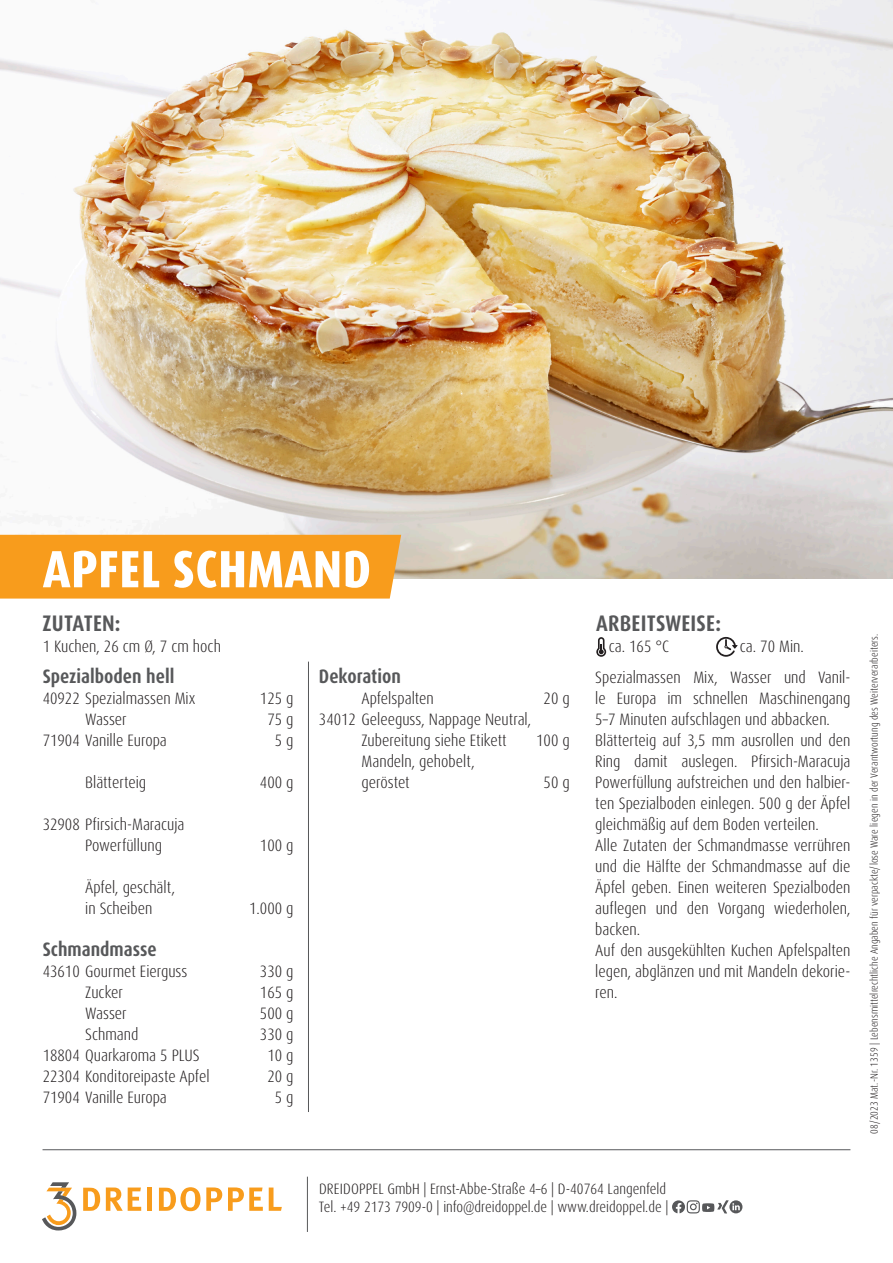
<style>
.page{position:relative;width:893px;height:1263px;background:#fff}
.page>*{position:absolute;margin:0;border:0;box-sizing:border-box;transform-origin:0 0}
.t1{font:800 condensed 52.5px "Dax Pro";letter-spacing:.01em;color:#fff}
.t2{font:700 condensed 22.5px "Dax Pro";letter-spacing:.01em;color:#57585a}
.t3{font:700 condensed 19.5px "Dax Pro";color:#57585a}
.t4{font:300 condensed 16.5px/21px "Dax Pro";color:#231f20}
.t5{font:300 condensed 15px/18px "Dax Pro";color:#231f20}
.t6{font:300 condensed 10.5px "Dax Pro";color:#231f20}
</style>
<div class="page">
<svg style="left:672px;top:1200px;width:70px;height:13px"></svg>
<svg style="left:83px;top:1188px;width:17px;height:23px"></svg>
<svg style="left:106px;top:1187px;width:35px;height:24px"></svg>
<div style="left:147px;top:1187px;width:5px;height:24px;background:#f89c1c"></div>
<svg style="left:159px;top:1187px;width:63px;height:24px"></svg>
<svg style="left:228px;top:1187px;width:35px;height:24px"></svg>
<svg style="left:269px;top:1187px;width:13px;height:24px"></svg>
<svg style="left:42px;top:1182px;width:34px;height:48px"></svg>
<hr style="left:307px;top:1177px;width:1px;height:55px;background:#57585a">
<hr style="left:43px;top:1149px;width:807px;height:1px;background:#57585a">
<img style="left:0;top:0;width:893px;height:579px">
<div style="left:0;top:535px;width:401px;height:64px;background:#f89c1c"></div>
<hr style="left:308px;top:662px;width:1px;height:450px;background:#57585a">
<svg style="left:716px;top:637px;width:21px;height:20px"></svg>
<svg style="left:596px;top:637px;width:10px;height:20px"></svg>
<h1 class="t1" style="left:43px;top:535px;width:330px">APFEL SCHMAND</h1>
<h2 class="t2" style="left:43px;top:608px;width:79px">ZUTATEN:</h2>
<p class="t4" style="left:43px;top:635px;width:180px">1 Kuchen, 26 cm Ø, 7 cm hoch</p>
<p class="t3" style="left:43px;top:664px;width:133px">Spezialboden hell</p>
<p class="t4" style="left:43px;top:688px;width:154px">40922 Spezialmassen Mix</p>
<p class="t4" style="left:260px;top:688px;width:35px">125 g</p>
<p class="t4" style="left:85px;top:709px;width:43px">Wasser</p>
<p class="t4" style="left:267px;top:709px;width:28px">75 g</p>
<p class="t4" style="left:43px;top:730px;width:126px">71904 Vanille Europa</p>
<p class="t4" style="left:275px;top:730px;width:20px">5 g</p>
<p class="t4" style="left:85px;top:772px;width:63px">Blätterteig</p>
<p class="t4" style="left:260px;top:772px;width:35px">400 g</p>
<p class="t4" style="left:85px;top:814px;width:101px;text-indent:-43px">32908 Pfirsich-Maracuja<br>Powerfüllung</p>
<p class="t4" style="left:260px;top:835px;width:35px">100 g</p>
<p class="t4" style="left:85px;top:877px;width:92px">Äpfel, geschält, in Scheiben</p>
<p class="t4" style="left:249px;top:898px;width:46px">1.000 g</p>
<p class="t3" style="left:43px;top:937px;width:116px">Schmandmasse</p>
<p class="t4" style="left:43px;top:961px;width:146px">43610 Gourmet Eierguss</p>
<p class="t4" style="left:260px;top:961px;width:35px">330 g</p>
<p class="t4" style="left:85px;top:982px;width:39px">Zucker</p>
<p class="t4" style="left:260px;top:982px;width:35px">165 g</p>
<p class="t4" style="left:85px;top:1003px;width:43px">Wasser</p>
<p class="t4" style="left:260px;top:1003px;width:35px">500 g</p>
<p class="t4" style="left:85px;top:1024px;width:55px">Schmand</p>
<p class="t4" style="left:260px;top:1024px;width:35px">330 g</p>
<p class="t4" style="left:43px;top:1045px;width:159px">18804 Quarkaroma 5 PLUS</p>
<p class="t4" style="left:267px;top:1045px;width:28px">10 g</p>
<p class="t4" style="left:43px;top:1066px;width:168px">22304 Konditoreipaste Apfel</p>
<p class="t4" style="left:267px;top:1066px;width:28px">20 g</p>
<p class="t4" style="left:43px;top:1087px;width:126px">71904 Vanille Europa</p>
<p class="t4" style="left:275px;top:1087px;width:20px">5 g</p>
<p class="t3" style="left:319px;top:664px;width:83px">Dekoration</p>
<p class="t4" style="left:361px;top:688px;width:74px">Apfelspalten</p>
<p class="t4" style="left:544px;top:688px;width:28px">20 g</p>
<p class="t4" style="left:361px;top:709px;width:171px;text-indent:-43px">34012 Geleeguss, Nappage Neutral,<br>Zubereitung siehe Etikett</p>
<p class="t4" style="left:536px;top:730px;width:35px">100 g</p>
<p class="t4" style="left:361px;top:751px;width:115px">Mandeln, gehobelt, geröstet</p>
<p class="t4" style="left:544px;top:772px;width:28px">50 g</p>
<h2 class="t2" style="left:596px;top:608px;width:127px">ARBEITSWEISE:</h2>
<p class="t4" style="left:595px;top:630px;width:257px;line-height:31.5px;text-indent:145px">ca. 70 Min.<br>Spezialmassen Mix, Wasser und Vanil-</p>
<p class="t4" style="left:595px;top:688px;width:257px">le Europa im schnellen Maschinengang 5–7 Minuten aufschlagen und abbacken.<br>Blätterteig auf 3,5 mm ausrollen und den Ring damit auslegen. Pfirsich-Maracuja Powerfüllung aufstreichen und den halbier&shy;ten Spezialboden einlegen. 500 g der Äpfel gleichmäßig auf dem Boden verteilen.<br>Alle Zutaten der Schmandmasse verrühren und die Hälfte der Schmandmasse auf die Äpfel geben. Einen weiteren Spezialboden auflegen und den Vorgang wiederholen, backen.<br>Auf den ausgekühlten Kuchen Apfelspalten legen, abglänzen und mit Mandeln dekorie&shy;ren.</p>
<p class="t4" style="left:609px;top:635px;width:62px">ca. 165 °C</p>
<p class="t5" style="left:319px;top:1180px;width:351px">DREIDOPPEL GmbH | Ernst-Abbe-Straße 4–6 | D-40764 Langenfeld<br>Tel. +49 2173 7909-0 | info@dreidoppel.de | www.dreidoppel.de |</p>
<p class="t6" style="left:868px;top:1134px;width:501px;rotate:-90deg">08/2023 Mat.-Nr. 1359 | Lebensmittelrechtliche Angaben für verpackte/lose Ware liegen in der Verantwortung des Weiterverarbeiters.</p>
</div>
